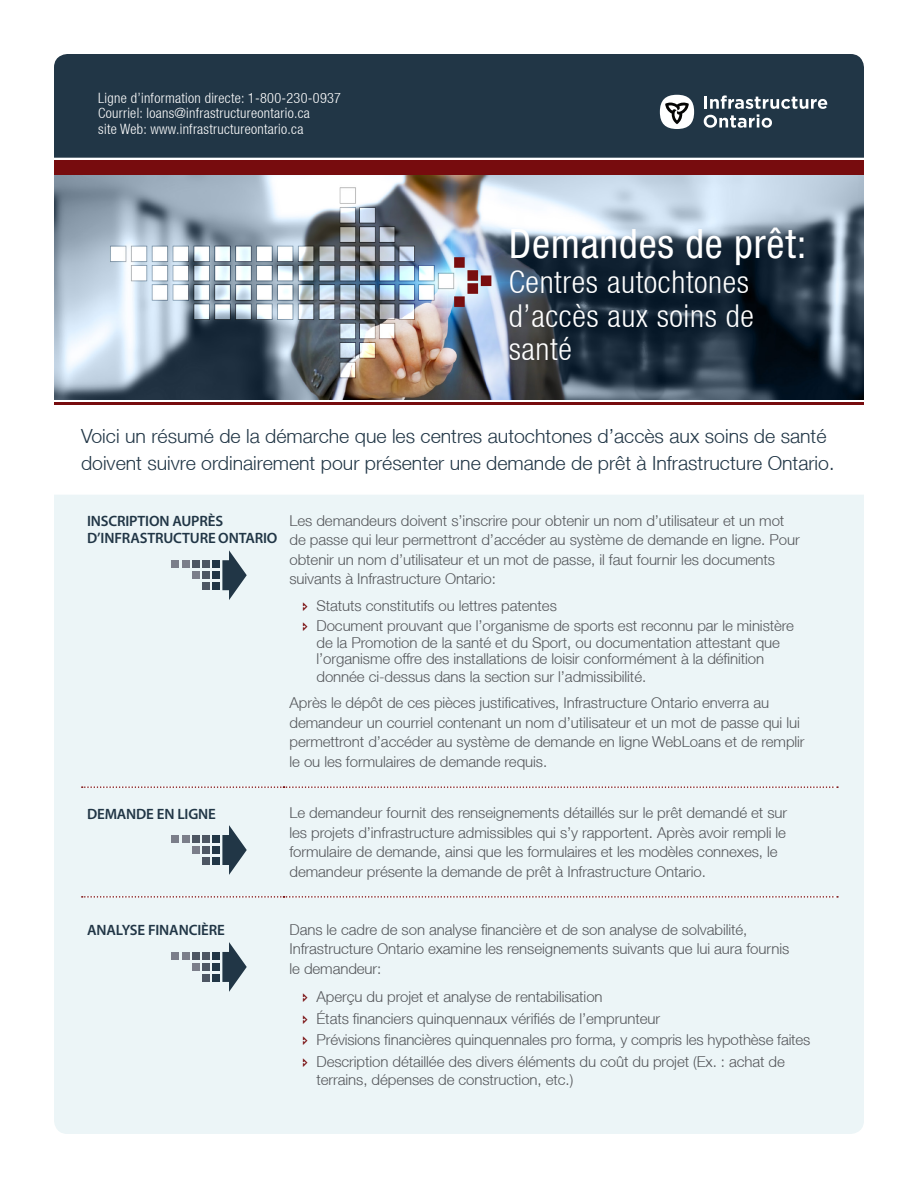
<style>
.page{position:relative;width:918px;height:1188px;background:#fff}
.page>*{position:absolute;margin:0;border:0;box-sizing:border-box;transform-origin:0 0}
.t1{font:italic condensed 40.5px "Helvetica Neue 57";letter-spacing:.02em;color:#fff}
.t2{font:300 condensed 31.5px/33.6px "Helvetica Neue LT";letter-spacing:.02em;color:#fff}
.Title_Body{font:300 19.5px/27px "Helvetica Neue LT";color:#213646}
.Body{font:300 15px/19.5px "Helvetica Neue LT";letter-spacing:-.005em;color:#54565a}
.Sub-Head{font:600 15px/16.5px "Myriad Pro";letter-spacing:-.01em;color:#213646}
.t3{font:300 condensed 14.25px/15.6px "Helvetica Neue LT";letter-spacing:.02em;color:#fff}
</style>
<div class="page">
<div style="left:54px;top:54px;width:810px;height:104px;background:#213646"></div>
<img style="left:54px;top:174px;width:810px;height:226px">
<hr style="left:54px;top:402px;width:810px;height:3px;background:#770c0e">
<div style="left:54px;top:160px;width:810px;height:14px;background:#770c0e"></div>
<svg style="left:704px;top:95px;width:123px;height:33px"></svg>
<div style="left:660px;top:95px;width:34px;height:34px;background:#fff;border-radius:50%"></div>
<svg style="left:665px;top:102px;width:24px;height:22px"></svg>
<div style="left:54px;top:495px;width:810px;height:639px;background:#ecf5f7"></div>
<svg style="left:222px;top:550px;width:25px;height:50px"></svg>
<div style="left:212px;top:560px;width:8px;height:8px;background:#213646"></div>
<div style="left:212px;top:572px;width:8px;height:7px;background:#213646"></div>
<div style="left:212px;top:583px;width:8px;height:7px;background:#213646"></div>
<div style="left:202px;top:560px;width:8px;height:8px;background:#4d5663"></div>
<div style="left:202px;top:572px;width:8px;height:7px;background:#4d5663"></div>
<div style="left:202px;top:583px;width:8px;height:7px;background:#4d5663"></div>
<div style="left:192px;top:560px;width:8px;height:8px;background:#4d5663"></div>
<div style="left:192px;top:572px;width:8px;height:7px;background:#7b7e8a"></div>
<div style="left:182px;top:560px;width:8px;height:8px;background:#7b7e8a"></div>
<div style="left:172px;top:560px;width:7px;height:8px;background:#7b7e8a"></div>
<svg style="left:222px;top:825px;width:25px;height:50px"></svg>
<div style="left:212px;top:835px;width:8px;height:8px;background:#213646"></div>
<div style="left:212px;top:846px;width:8px;height:8px;background:#213646"></div>
<div style="left:212px;top:857px;width:8px;height:8px;background:#213646"></div>
<div style="left:202px;top:835px;width:8px;height:8px;background:#4d5663"></div>
<div style="left:202px;top:846px;width:8px;height:8px;background:#4d5663"></div>
<div style="left:202px;top:857px;width:8px;height:8px;background:#4d5663"></div>
<div style="left:192px;top:835px;width:8px;height:8px;background:#4d5663"></div>
<div style="left:192px;top:846px;width:8px;height:8px;background:#7b7e8a"></div>
<div style="left:182px;top:835px;width:8px;height:8px;background:#7b7e8a"></div>
<div style="left:172px;top:835px;width:7px;height:8px;background:#7b7e8a"></div>
<svg style="left:222px;top:942px;width:25px;height:50px"></svg>
<div style="left:212px;top:952px;width:8px;height:8px;background:#213646"></div>
<div style="left:212px;top:963px;width:8px;height:8px;background:#213646"></div>
<div style="left:212px;top:974px;width:8px;height:8px;background:#213646"></div>
<div style="left:202px;top:952px;width:8px;height:8px;background:#4d5663"></div>
<div style="left:202px;top:963px;width:8px;height:8px;background:#4d5663"></div>
<div style="left:202px;top:974px;width:8px;height:8px;background:#4d5663"></div>
<div style="left:192px;top:952px;width:8px;height:8px;background:#4d5663"></div>
<div style="left:192px;top:963px;width:8px;height:8px;background:#7b7e8a"></div>
<div style="left:182px;top:952px;width:8px;height:8px;background:#7b7e8a"></div>
<div style="left:172px;top:952px;width:7px;height:8px;background:#7b7e8a"></div>
<svg style="left:82px;top:786px;width:756px;height:2px"></svg>
<svg style="left:82px;top:896px;width:756px;height:2px"></svg>
<svg style="left:303px;top:603px;width:4px;height:8px"></svg>
<svg style="left:303px;top:623px;width:4px;height:8px"></svg>
<svg style="left:303px;top:994px;width:4px;height:8px"></svg>
<svg style="left:303px;top:1015px;width:4px;height:9px"></svg>
<svg style="left:303px;top:1037px;width:4px;height:8px"></svg>
<svg style="left:303px;top:1058px;width:4px;height:9px"></svg>
<p class="t3" style="left:98px;top:90px;width:244px">Ligne d’information directe: 1-800-230-0937<br>Courriel: loans@infrastructureontario.ca<br>site Web: www.infrastructureontario.ca</p>
<h1 class="t1" style="left:509px;top:221px;width:299px">Demandes de prêt:</h1>
<h2 class="t2" style="left:509px;top:264px;width:247px">Centres autochtones d’accès aux soins de santé</h2>
<p class="Title_Body" style="left:81px;top:422px;width:755px">Voici un résumé de la démarche que les centres autochtones d’accès aux soins de santé doivent suivre ordinairement pour présenter une demande de prêt à Infrastructure Ontario.</p>
<p class="Sub-Head" style="left:87px;top:512px;width:192px">INSCRIPTION AUPRÈS<br>D’INFRASTRUCTURE ONTARIO</p>
<p class="Body" style="left:290px;top:510px;width:512px">Les demandeurs doivent s’inscrire pour obtenir un nom d’utilisateur et un mot de passe qui leur permettront d’accéder au système de demande en ligne. Pour obtenir un nom d’utilisateur et un mot de passe, il faut fournir les documents suivants à Infrastructure Ontario:</p>
<p class="Body" style="left:316px;top:596px;width:242px">Statuts constitutifs ou lettres patentes</p>
<p class="Body" style="left:316px;top:618px;width:479px;line-height:16.5px">Document prouvant que l’organisme de sports est reconnu par le ministère de la Promotion de la santé et du Sport, ou documentation attestant que l’organisme offre des installations de loisir conformément à la définition</p>
<p class="Body" style="left:316px;top:667px;width:331px">donnée ci-dessus dans la section sur l’admissibilité.</p>
<p class="Body" style="left:290px;top:693px;width:517px">Après le dépôt de ces pièces justificatives, Infrastructure Ontario enverra au demandeur un courriel contenant un nom d’utilisateur et un mot de passe qui lui permettront d’accéder au système de demande en ligne WebLoans et de remplir le ou les formulaires de demande requis.</p>
<p class="Sub-Head" style="left:87px;top:805px;width:130px">DEMANDE EN LIGNE</p>
<p class="Body" style="left:290px;top:803px;width:499px">Le demandeur fournit des renseignements détaillés sur le prêt demandé et sur les projets d’infrastructure admissibles qui s’y rapportent. Après avoir rempli le formulaire de demande, ainsi que les formulaires et les modèles connexes, le demandeur présente la demande de prêt à Infrastructure Ontario.</p>
<p class="Sub-Head" style="left:87px;top:921px;width:139px">ANALYSE FINANCIÈRE</p>
<p class="Body" style="left:290px;top:919px;width:501px">Dans le cadre de son analyse financière et de son analyse de solvabilité,<br>Infrastructure Ontario examine les renseignements suivants que lui aura fournis le demandeur:</p>
<p class="Body" style="left:316px;top:987px;width:288px">Aperçu du projet et analyse de rentabilisation</p>
<p class="Body" style="left:316px;top:1009px;width:345px">États financiers quinquennaux vérifiés de l’emprunteur</p>
<p class="Body" style="left:316px;top:1030px;width:495px">Prévisions financières quinquennales pro forma, y compris les hypothèse faites</p>
<p class="Body" style="left:316px;top:1052px;width:470px;line-height:18px">Description détaillée des divers éléments du coût du projet (Ex. : achat de terrains, dépenses de construction, etc.)</p>
</div>
